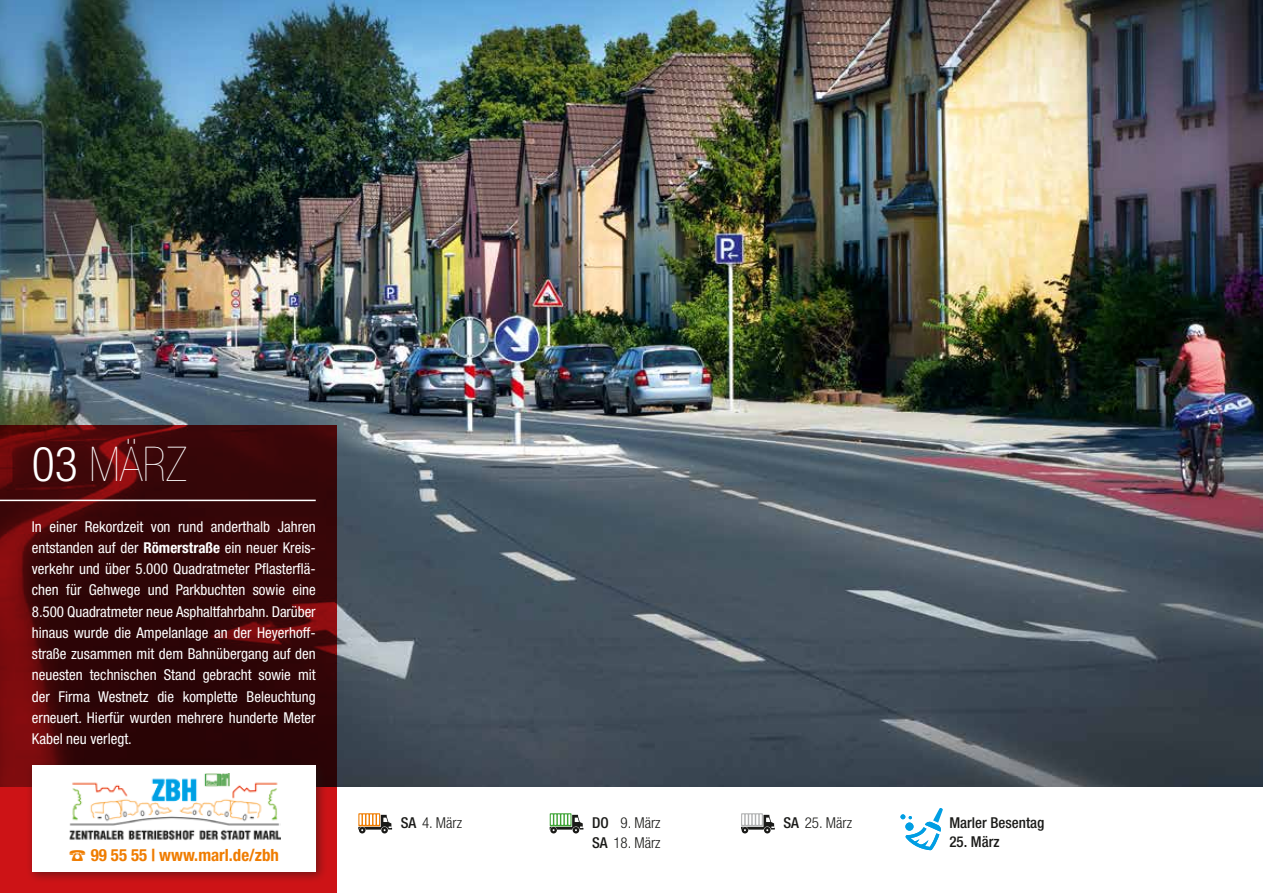
<style>
.page{position:relative;width:1263px;height:893px;background:#fff}
.page>*{position:absolute;margin:0;border:0;box-sizing:border-box;transform-origin:0 0}
.t1{font:900 condensed 48px "Helvetica Neue";color:#fff}
.t2{font:700 condensed 16.8px "Helvetica Neue";color:#ef7c00}
.t3{font:condensed 15px/21.3px "Helvetica Neue";color:#fff;text-align:justify}
.t4{font:300 condensed 15px/19.2px "Helvetica Neue";color:#1a1a18}
.t5{font:500 condensed 15px "Helvetica Neue";color:#1a1a18}
.s1{font-weight:300}
.s2{font-weight:700}
.s3{font-weight:500}
</style>
<div class="page">
<img style="left:0;top:0;width:1263px;height:787px">
<svg style="left:0;top:425px;width:337px;height:468px;background:#450709"></svg>
<div style="left:26px;top:759px;width:302px;height:125px;background:#1a1a18;opacity:.5"></div>
<div style="left:32px;top:765px;width:284px;height:107px;background:#fff"></div>
<img style="left:69px;top:773px;width:211px;height:68px">
<svg style="left:358px;top:813px;width:34px;height:20px"></svg>
<svg style="left:550px;top:813px;width:33px;height:20px"></svg>
<svg style="left:741px;top:813px;width:34px;height:20px"></svg>
<svg style="left:900px;top:808px;width:43px;height:42px"></svg>
<hr style="left:0;top:500px;width:316px;height:1px;background:#fff">
<h1 class="t1" style="left:32px;top:438px;width:157px"><span class="s1">03</span> MÄRZ</h1>
<p class="t3" style="left:32px;top:515px;width:285px">In einer Rekordzeit von rund anderthalb Jahren entstanden auf der <span class="s2">Römerstraße</span> ein neuer Kreis&shy;verkehr und über 5.000 Quadratmeter Pflasterflä&shy;chen für Gehwege und Parkbuchten sowie eine 8.500 Quadratmeter neue Asphaltfahrbahn. Darüber hinaus wurde die Ampelanlage an der Heyerhoff&shy;straße zusammen mit dem Bahnübergang auf den neuesten technischen Stand gebracht sowie mit der Firma Westnetz die komplette Beleuchtung erneuert. Hierfür wurden mehrere hunderte Meter Kabel neu verlegt.</p>
<p class="t2" style="left:69px;top:845px;width:212px">☎ 99 55 55 | www.marl.de/zbh</p>
<p class="t4" style="left:401px;top:813px;width:63px"><span class="s3">SA</span> 4. März</p>
<p class="t4" style="left:592px;top:813px;width:70px"><span class="s3">DO</span> 9. März<br><span class="s3">SA</span> 18. März</p>
<p class="t4" style="left:783px;top:813px;width:70px"><span class="s3">SA</span> 25. März</p>
<p class="t5" style="left:949px;top:814px;width:96px">Marler Besentag</p>
<p class="t5" style="left:949px;top:833px;width:52px">25. März</p>
</div>
